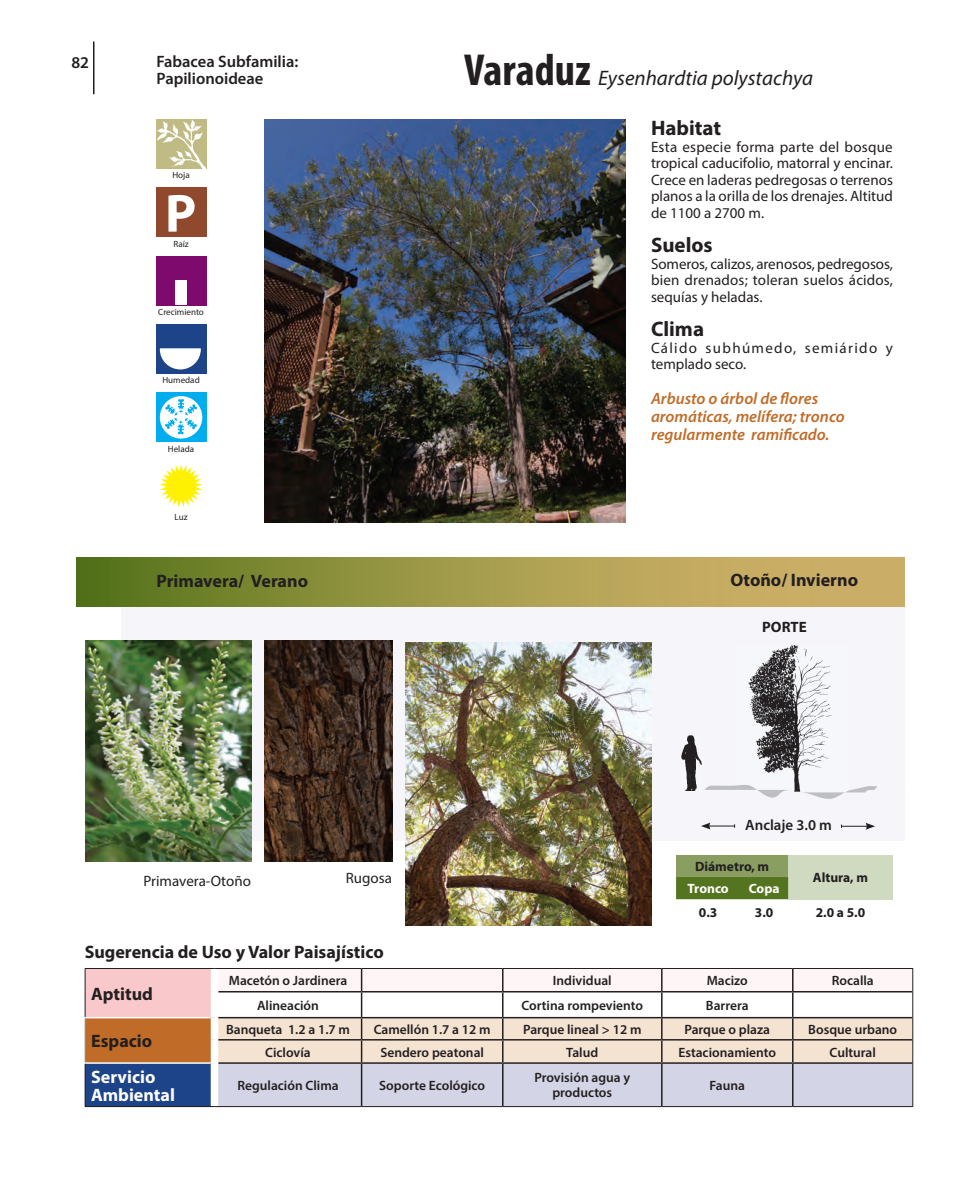
<style>
.page{position:relative;width:978px;height:1191px;background:#fff}
.page>*{position:absolute;margin:0;border:0;box-sizing:border-box;transform-origin:0 0}
.t1{font:700 54px "Myriad Pro";color:#fff}
.t2{font:italic 21px "Myriad Pro";color:#231f20}
.t3{font:700 21px "Myriad Pro";color:#231f20}
.t4{font:700 18px "Myriad Pro";color:#231f20}
.t5{font:700 18px/18px "Myriad Pro";color:#fff}
.t6{font:italic 600 16.5px/18px "Myriad Pro";color:#c06c28}
.t7{font:600 16.5px/16.5px "Myriad Pro";color:#231f20}
.t8{font:15px/16.5px "Myriad Pro";color:#231f20;text-align:justify}
.t9{font:15px/16.5px "Myriad Pro";letter-spacing:.09em;color:#231f20}
.t10{font:600 15px "Myriad Pro";color:#231f20}
.t11{font:700 15px "Myriad Pro";color:#231f20}
.t12{font:600 13.5px/15px "Myriad Pro";color:#231f20;text-align:center}
.t13{font:700 13.5px "Myriad Pro";color:#231f20}
.t14{font:700 13.5px "Myriad Pro";letter-spacing:-.005em;color:#fff}
.t15{font:9px "Myriad Pro";color:#231f20}
.s1{font-weight:700;font-style:normal;font-stretch:condensed;font-size:45px}
</style>
<div class="page">
<div style="left:122px;top:600px;width:783px;height:241px;background:#f5f5fa"></div>
<img style="left:748px;top:645px;width:84px;height:139px">
<svg style="left:77px;top:557px;width:828px;height:49px;background:#9e9849"></svg>
<img style="left:85px;top:640px;width:166px;height:221px">
<img style="left:264px;top:640px;width:128px;height:221px">
<div style="left:676px;top:855px;width:112px;height:22px;background:#8a9e62"></div>
<div style="left:788px;top:855px;width:105px;height:44px;background:#d0dac0"></div>
<div style="left:676px;top:877px;width:112px;height:22px;background:#55741f"></div>
<svg style="left:701px;top:822px;width:34px;height:7px"></svg>
<svg style="left:841px;top:823px;width:34px;height:6px"></svg>
<img style="left:264px;top:119px;width:361px;height:404px">
<img style="left:681px;top:735px;width:20px;height:55px">
<div style="left:85px;top:968px;width:129px;height:49px;background:#f9c8cb"></div>
<div style="left:85px;top:1017px;width:129px;height:46px;background:#c06c28"></div>
<div style="left:85px;top:1063px;width:129px;height:43px;background:#1d4389"></div>
<div style="left:211px;top:969px;width:7px;height:22px;background:#fff"></div>
<div style="left:211px;top:991px;width:7px;height:26px;background:#fff"></div>
<div style="left:211px;top:1017px;width:7px;height:22px;background:#fff"></div>
<div style="left:211px;top:1039px;width:7px;height:24px;background:#fff"></div>
<div style="left:211px;top:1063px;width:7px;height:43px;background:#fff"></div>
<hr style="left:85px;top:1017px;width:126px;height:1px;background:#fff">
<hr style="left:85px;top:1062px;width:126px;height:1px;background:#fff">
<hr style="left:85px;top:968px;width:129px;height:1px;background:#231f20">
<svg style="left:85px;top:969px;width:1px;height:93px"></svg>
<svg style="left:214px;top:968px;width:699px;height:138px"></svg>
<hr style="left:85px;top:1063px;width:1px;height:43px;background:#231f20">
<hr style="left:912px;top:1063px;width:1px;height:43px;background:#231f20">
<hr style="left:85px;top:1106px;width:129px;height:1px;background:#231f20">
<hr style="left:214px;top:1106px;width:148px;height:1px;background:#231f20">
<hr style="left:362px;top:1106px;width:141px;height:1px;background:#231f20">
<hr style="left:503px;top:1106px;width:159px;height:1px;background:#231f20">
<hr style="left:662px;top:1106px;width:131px;height:1px;background:#231f20">
<hr style="left:793px;top:1106px;width:120px;height:1px;background:#231f20">
<img style="left:405px;top:642px;width:246px;height:283px">
<svg style="left:704px;top:784px;width:173px;height:15px"></svg>
<div style="left:156px;top:256px;width:50px;height:49px;background:#7e0a6d"></div>
<div style="left:175px;top:280px;width:11px;height:25px;background:#fff"></div>
<div style="left:156px;top:187px;width:50px;height:50px;background:#90492c"></div>
<div style="left:156px;top:324px;width:50px;height:49px;background:#1d4389"></div>
<div style="left:156px;top:393px;width:50px;height:49px;background:#00aeef"></div>
<svg style="left:160px;top:396px;width:42px;height:42px"></svg>
<svg style="left:160px;top:464px;width:42px;height:43px"></svg>
<svg style="left:156px;top:119px;width:50px;height:50px;background:#cdc9a0"></svg>
<svg style="left:160px;top:348px;width:41px;height:21px"></svg>
<hr style="left:93px;top:41px;width:2px;height:53px;background:#231f20">
<p class="t7" style="left:71px;top:53px;width:19px">82</p>
<p class="t7" style="left:156px;top:53px;width:143px">Fabacea Subfamilia:<br>Papilionoideae</p>
<p class="t15" style="left:172px;top:170px;width:19px">Hoja</p>
<h1 class="t1" style="left:165px;top:178px;width:33px">P</h1>
<p class="t15" style="left:173px;top:238px;width:17px">Raíz</p>
<p class="t15" style="left:158px;top:306px;width:47px">Crecimiento</p>
<p class="t15" style="left:162px;top:375px;width:39px">Humedad</p>
<p class="t15" style="left:168px;top:443px;width:28px">Helada</p>
<p class="t15" style="left:175px;top:512px;width:14px">Luz</p>
<h2 class="t2" style="left:464px;top:65px;width:350px"><span class="s1">Varaduz</span> Eysenhardtia polystachya</h2>
<h2 class="t3" style="left:651px;top:114px;width:72px">Habitat</h2>
<p class="t8" style="left:651px;top:138px;width:243px">Esta especie forma parte del bosque tropical caducifolio, matorral y encinar.<br>Crece en laderas pedregosas o terrenos planos a la orilla de los drenajes. Altitud de 1100 a 2700 m.</p>
<h2 class="t3" style="left:651px;top:231px;width:63px">Suelos</h2>
<p class="t8" style="left:651px;top:255px;width:243px">Someros, calizos, arenosos, pedregosos, bien drenados; toleran suelos ácidos, sequías y heladas.</p>
<h2 class="t3" style="left:651px;top:315px;width:55px">Clima</h2>
<p class="t9" style="left:651px;top:339px;width:243px">Cálido subhúmedo, semiárido y templado seco.</p>
<p class="t6" style="left:651px;top:389px;width:195px">Arbusto o árbol de flores aromáticas, melífera; tronco regularmente ramificado.</p>
<h3 class="t4" style="left:156px;top:569px;width:153px">Primavera/ Verano</h3>
<h3 class="t4" style="left:730px;top:568px;width:129px">Otoño/ Invierno</h3>
<p class="t11" style="left:762px;top:617px;width:46px">PORTE</p>
<p class="t8" style="left:143px;top:872px;width:109px">Primavera-Otoño</p>
<p class="t8" style="left:346px;top:869px;width:48px">Rugosa</p>
<p class="t10" style="left:745px;top:815px;width:88px">Anclaje 3.0 m</p>
<p class="t13" style="left:695px;top:857px;width:76px">Diámetro, m</p>
<p class="t13" style="left:813px;top:868px;width:57px">Altura, m</p>
<p class="t14" style="left:688px;top:880px;width:43px">Tronco</p>
<p class="t14" style="left:749px;top:880px;width:32px">Copa</p>
<p class="t13" style="left:699px;top:903px;width:20px">0.3</p>
<p class="t13" style="left:755px;top:903px;width:20px">3.0</p>
<p class="t13" style="left:816px;top:903px;width:51px">2.0 a 5.0</p>
<h3 class="t4" style="left:85px;top:940px;width:301px">Sugerencia de Uso y Valor Paisajístico</h3>
<h3 class="t4" style="left:91px;top:982px;width:63px">Aptitud</h3>
<p class="t12" style="left:229px;top:972px;width:120px">Macetón o Jardinera</p>
<p class="t12" style="left:553px;top:972px;width:60px">Individual</p>
<p class="t12" style="left:707px;top:972px;width:43px">Macizo</p>
<p class="t12" style="left:832px;top:972px;width:44px">Rocalla</p>
<p class="t12" style="left:257px;top:997px;width:63px">Alineación</p>
<p class="t12" style="left:521px;top:997px;width:123px">Cortina rompeviento</p>
<p class="t12" style="left:706px;top:997px;width:44px">Barrera</p>
<h3 class="t4" style="left:91px;top:1029px;width:63px">Espacio</h3>
<p class="t12" style="left:226px;top:1021px;width:126px">Banqueta 1.2 a 1.7 m</p>
<p class="t12" style="left:374px;top:1021px;width:118px">Camellón 1.7 a 12 m</p>
<p class="t12" style="left:523px;top:1021px;width:120px">Parque lineal &gt; 12 m</p>
<p class="t12" style="left:684px;top:1021px;width:87px">Parque o plaza</p>
<p class="t12" style="left:808px;top:1021px;width:90px">Bosque urbano</p>
<p class="t12" style="left:265px;top:1044px;width:47px">Ciclovía</p>
<p class="t12" style="left:380px;top:1044px;width:105px">Sendero peatonal</p>
<p class="t12" style="left:566px;top:1044px;width:34px">Talud</p>
<p class="t12" style="left:678px;top:1044px;width:99px">Estacionamiento</p>
<p class="t12" style="left:830px;top:1044px;width:48px">Cultural</p>
<h3 class="t5" style="left:91px;top:1067px;width:85px">Servicio<br>Ambiental</h3>
<p class="t12" style="left:237px;top:1077px;width:103px">Regulación Clima</p>
<p class="t12" style="left:379px;top:1077px;width:107px">Soporte Ecológico</p>
<p class="t12" style="left:534px;top:1070px;width:97px">Provisión agua y productos</p>
<p class="t12" style="left:710px;top:1077px;width:37px">Fauna</p>
</div>
